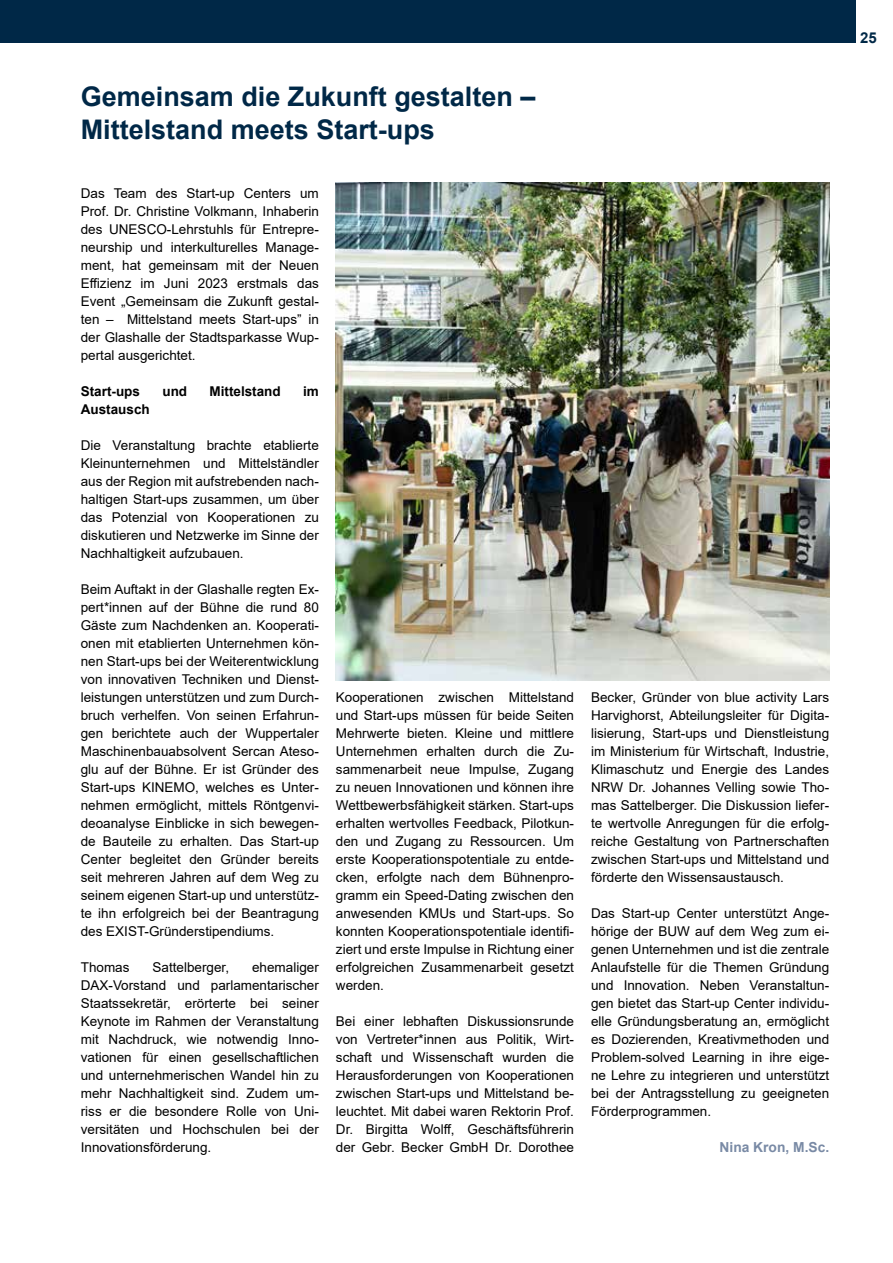
<style>
.page{position:relative;width:893px;height:1263px;background:#fff}
.page>*{position:absolute;margin:0;border:0;box-sizing:border-box;transform-origin:0 0}
.t1{font:700 27px/32.4px "Arial";color:#002847}
.t2{font:700 15px "Arial";color:#002847}
.t3{font:700 13.8px "Arial";color:#798aa5}
.t4{font:13.5px/18px "Arial";color:#000;text-align:justify}
.t5{font:700 13.5px "Arial";color:#000}
</style>
<div class="page">
<div style="left:0;top:0;width:856px;height:43px;background:#002847"></div>
<img style="left:336px;top:183px;width:493px;height:497px">
<h1 class="t1" style="left:81px;top:81px;width:456px">Gemeinsam die Zukunft gestalten –<br>Mittelstand meets Start-ups</h1>
<p class="t4" style="left:81px;top:184px;width:240px">Das Team des Start-up Centers um Prof. Dr. Christine Volkmann, Inhaberin des UNESCO-Lehrstuhls fü r Entrepre&shy;neurship und interkulturelles Manage&shy;ment, hat gemeinsam mit der Neuen Effizienz im Juni 2023 erstmals das Event „Gemeinsam die Zukunft gestal&shy;ten – Mittelstand meets Start-ups” in der Glashalle der Stadtsparkasse Wup&shy;pertal ausgerichtet.</p>
<p class="t5" style="left:81px;top:382px;width:61px">Start-ups</p>
<p class="t5" style="left:162px;top:382px;width:26px">und</p>
<p class="t5" style="left:210px;top:382px;width:73px">Mittelstand</p>
<p class="t5" style="left:303px;top:382px;width:17px">im</p>
<p class="t5" style="left:81px;top:400px;width:71px">Austausch</p>
<p class="t4" style="left:81px;top:436px;width:240px">Die Veranstaltung brachte etablierte Kleinunternehmen und Mittelständler aus der Region mit aufstrebenden nach&shy;haltigen Start-ups zusammen, um über das Potenzial von Kooperationen zu diskutieren und Netzwerke im Sinne der Nachhaltigkeit aufzubauen.</p>
<p class="t4" style="left:81px;top:580px;width:240px">Beim Auftakt in der Glashalle regten Ex&shy;pert*innen auf der Bühne die rund 80<br>Gäste zum Nachdenken an. Kooperati&shy;onen mit etablierten Unternehmen kön&shy;nen Start-ups bei der Weiterentwicklung von innovativen Techniken und Dienst&shy;leistungen unterstützen und zum Durch&shy;bruch verhelfen. Von seinen Erfahrun&shy;gen berichtete auch der Wuppertaler Maschinenbauabsolvent Sercan Ateso&shy;glu auf der Bühne. Er ist Gründer des Start-ups KINEMO, welches es Unter&shy;nehmen ermöglicht, mittels Röntgenvi&shy;deoanalyse Einblicke in sich bewegen&shy;de Bauteile zu erhalten. Das Start-up Center begleitet den Gründer bereits seit mehreren Jahren auf dem Weg zu seinem eigenen Start-up und unterstütz&shy;te ihn erfolgreich bei der Beantragung des EXIST-Gründerstipendiums.</p>
<p class="t4" style="left:81px;top:958px;width:50px">Thomas</p>
<p class="t4" style="left:153px;top:958px;width:78px">Sattelberger,</p>
<p class="t4" style="left:81px;top:958px;width:240px;text-indent:171px">ehemaliger DAX-Vorstand und parlamentarischer Staatssekretär, erörterte bei seiner Keynote im Rahmen der Veranstaltung mit Nachdruck, wie notwendig Inno&shy;vationen für einen gesellschaftlichen und unternehmerischen Wandel hin zu mehr Nachhaltigkeit sind. Zudem um&shy;riss er die besondere Rolle von Uni&shy;versitäten und Hochschulen bei der Innovationsförderung.</p>
<p class="t4" style="left:336px;top:688px;width:240px">Kooperationen zwischen Mittelstand und Start-ups müssen für beide Seiten Mehrwerte bieten. Kleine und mittlere Unternehmen erhalten durch die Zu&shy;sammenarbeit neue Impulse, Zugang zu neuen Innovationen und können ihre Wettbewerbsfähigkeit stärken. Start-ups erhalten wertvolles Feedback, Pilotkun&shy;den und Zugang zu Ressourcen. Um erste Kooperationspotentiale zu entde&shy;cken, erfolgte nach dem Bühnenpro&shy;gramm ein Speed-Dating zwischen den anwesenden KMUs und Start-ups. So konnten Kooperationspotentiale identifi&shy;ziert und erste Impulse in Richtung einer erfolgreichen Zusammenarbeit gesetzt werden.</p>
<p class="t4" style="left:336px;top:1012px;width:240px;text-align:left">Bei einer lebhaften Diskussionsrunde von Vertreter*innen aus Politik, Wirt&shy;schaft und Wissenschaft wurden die Herausforderungen von Kooperationen zwischen Start-ups und Mittelstand be&shy;leuchtet. Mit dabei waren Rektorin Prof.<br>Dr. Birgitta Wolff, Geschäftsführerin der Gebr. Becker GmbH Dr. Dorothee</p>
<p class="t4" style="left:591px;top:688px;width:240px">Becker, Gründer von blue activity Lars Harvighorst, Abteilungsleiter für Digita&shy;lisierung, Start-ups und Dienstleistung im Ministerium für Wirtschaft, Industrie, Klimaschutz und Energie des Landes NRW Dr. Johannes Velling sowie Tho&shy;mas Sattelberger. Die Diskussion liefer&shy;te wertvolle Anregungen für die erfolg&shy;reiche Gestaltung von Partnerschaften zwischen Start-ups und Mittelstand und förderte den Wissensaustausch.</p>
<p class="t4" style="left:591px;top:904px;width:240px">Das Start-up Center unterstützt Ange&shy;hörige der BUW auf dem Weg zum ei&shy;genen Unternehmen und ist die zentrale Anlaufstelle für die Themen Gründung und Innovation. Neben Veranstaltun&shy;gen bietet das Start-up Center individu&shy;elle Gründungsberatung an, ermöglicht es Dozierenden, Kreativmethoden und Problem-solved Learning in ihre eige&shy;ne Lehre zu integrieren und unterstützt bei der Antragsstellung zu geeigneten Förderprogrammen.</p>
<p class="t3" style="left:719px;top:1137px;width:111px">Nina Kron, M.Sc.</p>
<p class="t2" style="left:860px;top:27px;width:18px">25</p>
</div>
